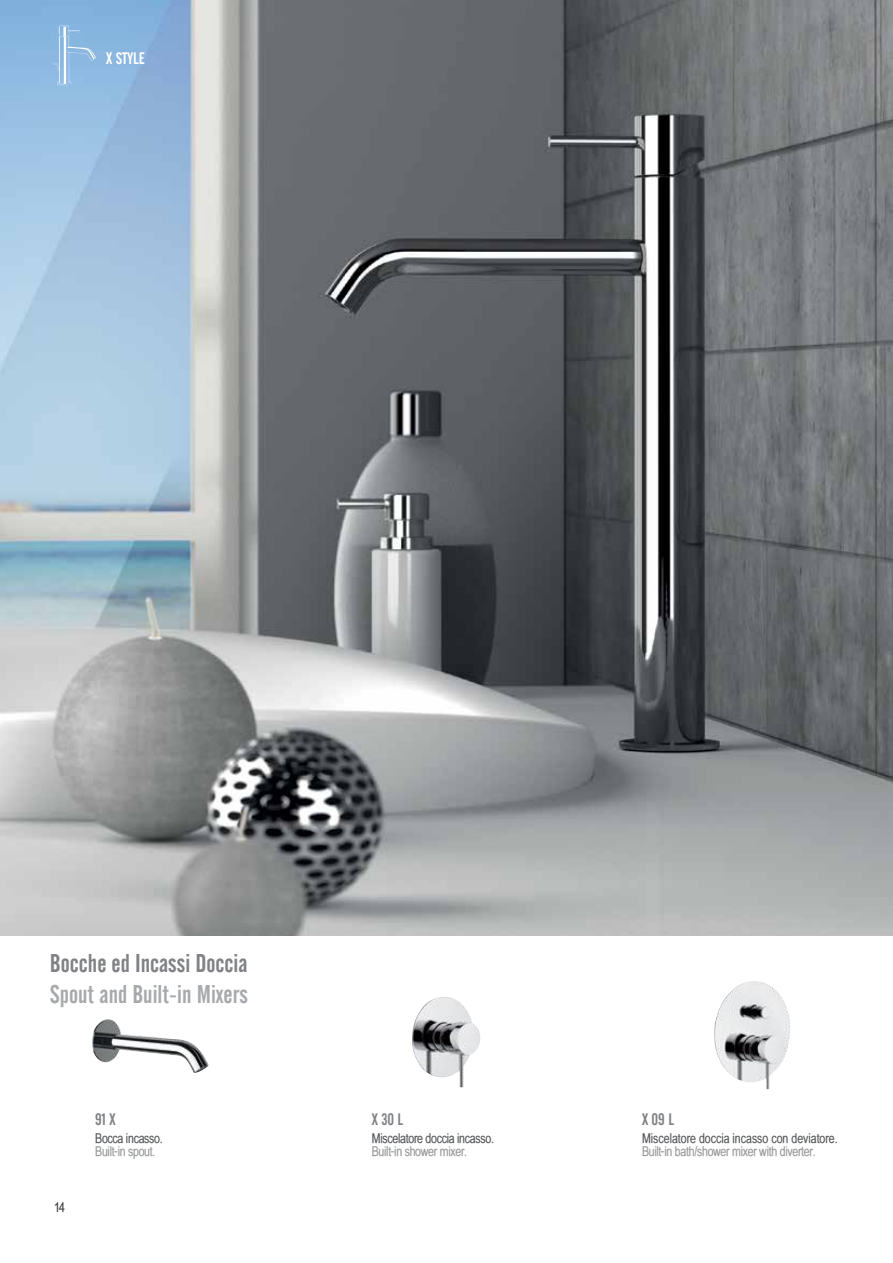
<style>
.page{position:relative;width:893px;height:1263px;background:#fff}
.page>*{position:absolute;margin:0;border:0;box-sizing:border-box;transform-origin:0 0}
.t1{font:25.5px "Alternate Gothic No 2 BT";color:#a7a9ac}
.t2{font:25.5px "Alternate Gothic No 2 BT";color:#808285}
.t3{font:16.5px "Alternate Gothic No 2 BT";color:#808285}
.t4{font:16.5px "Alternate Gothic No 2 BT";color:#fff}
.t5{font:13.5px "Babel Sans";letter-spacing:-.01em;color:#58595b}
.t6{font:13.5px "Babel Sans";letter-spacing:-.02em;color:#97999c}
.t7{font:13.5px "Babel Sans";color:#414042}
</style>
<div class="page">
<img style="left:0;top:0;width:893px;height:936px">
<svg style="left:53px;top:25px;width:43px;height:60px;background:#96bee4"></svg>
<img style="left:412px;top:997px;width:68px;height:90px">
<img style="left:92px;top:1019px;width:117px;height:54px">
<img style="left:714px;top:981px;width:76px;height:108px">
<p class="t4" style="left:106px;top:49px;width:40px">X STYLE</p>
<h1 class="t2" style="left:50px;top:949px;width:199px">Bocche ed Incassi Doccia</h1>
<h1 class="t1" style="left:50px;top:979px;width:199px">Spout and Built-in Mixers</h1>
<p class="t3" style="left:95px;top:1110px;width:22px">91 X</p>
<p class="t3" style="left:372px;top:1110px;width:33px">X 30 L</p>
<p class="t7" style="left:54px;top:1200px;width:12px">14</p>
<p class="t5" style="left:95px;top:1130px;width:69px">Bocca incasso.</p>
<p class="t6" style="left:95px;top:1144px;width:62px">Built-in spout.</p>
<p class="t5" style="left:372px;top:1130px;width:124px">Miscelatore doccia incasso.</p>
<p class="t6" style="left:372px;top:1144px;width:97px">Built-in shower mixer.</p>
<p class="t3" style="left:642px;top:1110px;width:33px">X 09 L</p>
<p class="t5" style="left:642px;top:1130px;width:197px">Miscelatore doccia incasso con deviatore.</p>
<p class="t6" style="left:642px;top:1144px;width:175px">Built-in bath/shower mixer with diverter.</p>
</div>
